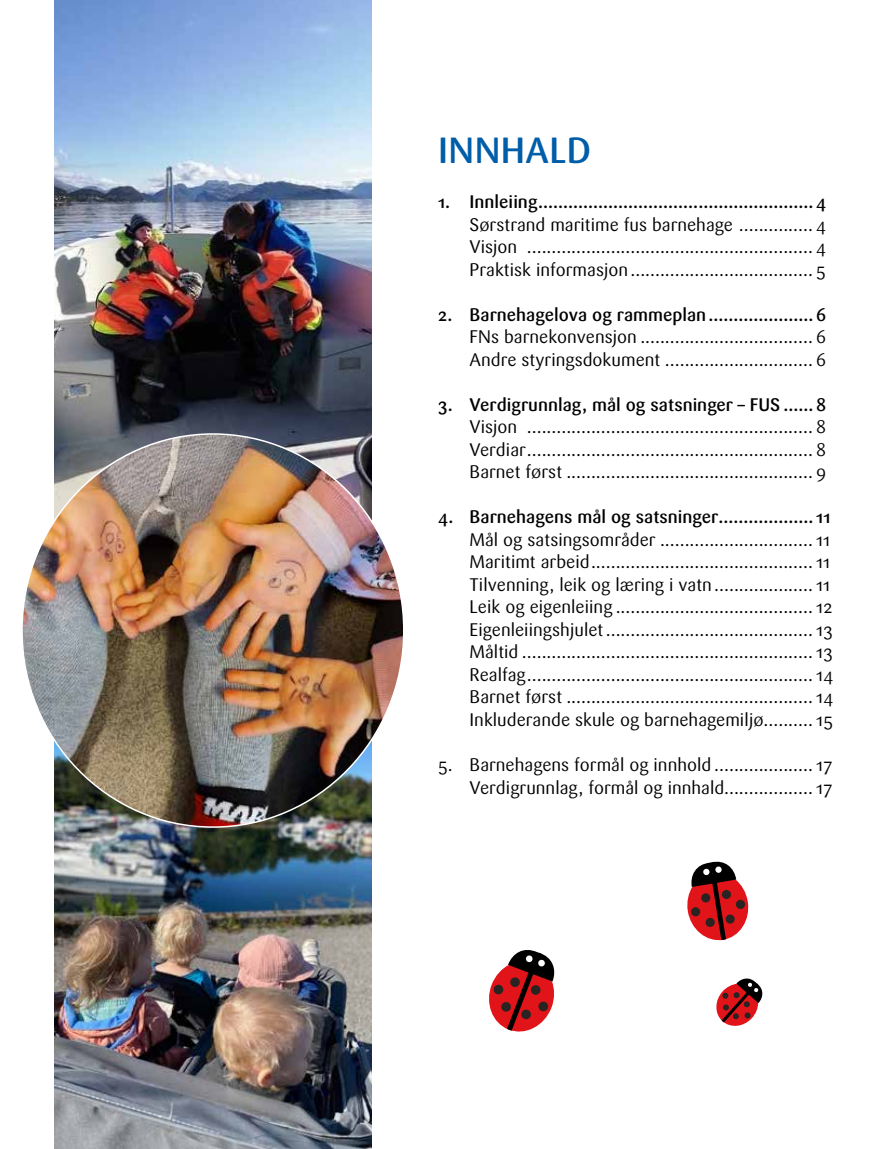
<style>
.page{position:relative;width:893px;height:1149px;background:#fff}
.page>*{position:absolute;margin:0;border:0;box-sizing:border-box;transform-origin:0 0}
.t1{font:500 36px "Sari OT";letter-spacing:.01em;color:#005da9}
.t2{font:18px/22.5px "Sari OT";color:#000;text-align:justify}
.t3{font:500 18px "Sari OT";color:#000}
</style>
<div class="page">
<img style="left:55px;top:0;width:316px;height:434px">
<img style="left:55px;top:826px;width:316px;height:322px">
<img style="left:24px;top:434px;width:377px;height:392px">
<svg style="left:489px;top:950px;width:66px;height:82px"></svg>
<svg style="left:687px;top:861px;width:62px;height:80px"></svg>
<svg style="left:721px;top:889px;width:10px;height:10px"></svg>
<div style="left:736px;top:899px;width:9px;height:10px;background:#292321;border-radius:4px"></div>
<svg style="left:725px;top:913px;width:10px;height:10px"></svg>
<div style="left:703px;top:868px;width:7px;height:7px;background:#fff;border-radius:50%"></div>
<div style="left:715px;top:866px;width:7px;height:6px;background:#fff;border-radius:50%"></div>
<svg style="left:716px;top:978px;width:47px;height:48px"></svg>
<h1 class="t1" style="left:438px;top:127px;width:155px">INNHALD</h1>
<p class="t3" style="left:438px;top:190px;width:390px">1. Innleiing....................................................... 4</p>
<p class="t2" style="left:470px;top:213px;width:358px">Sørstrand maritime fus barnehage ............... 4<br>Visjon .......................................................... 4<br>Praktisk informasjon..................................... 5</p>
<p class="t3" style="left:438px;top:302px;width:390px">2. Barnehagelova og rammeplan..................... 6</p>
<p class="t2" style="left:470px;top:325px;width:358px">FNs barnekonvensjon ................................... 6<br>Andre styringsdokument .............................. 6</p>
<p class="t3" style="left:438px;top:392px;width:390px">3. Verdigrunnlag, mål og satsninger – FUS ...... 8</p>
<p class="t2" style="left:470px;top:415px;width:358px">Visjon .......................................................... 8<br>Verdiar.......................................................... 8<br>Barnet først .................................................. 9</p>
<p class="t3" style="left:438px;top:505px;width:394px">4. Barnehagens mål og satsninger................... 11</p>
<p class="t2" style="left:470px;top:528px;width:365px;text-align:left">Mål og satsingsområder ............................... 11<br>Maritimt arbeid............................................. 11<br>Tilvenning, leik og læring i vatn.................... 11<br>Leik og eigenleiing ........................................ 12<br>Eigenleiingshjulet.......................................... 13<br>Måltid ........................................................... 13<br>Realfag.......................................................... 14<br>Barnet først .................................................. 14<br>Inkluderande skule og barnehagemiljø.......... 15</p>
<p class="t2" style="left:438px;top:753px;width:396px;text-align:right">5. Barnehagens formål og innhold .................... 17<br>Verdigrunnlag, formål og innhald.................. 17</p>
</div>
